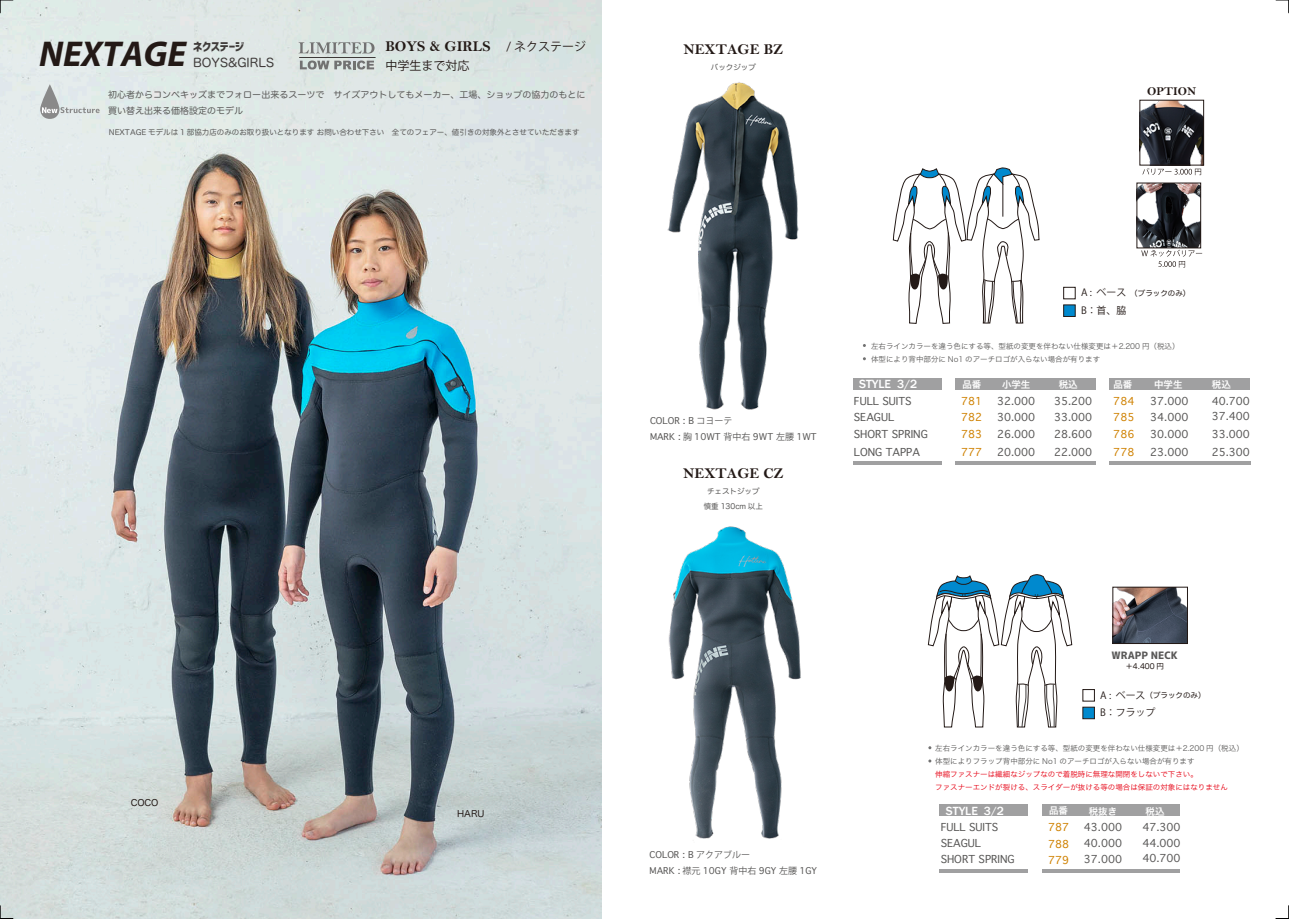
<style>
.page{position:relative;width:1289px;height:919px;background:#fff}
.page>*{position:absolute;margin:0;border:0;box-sizing:border-box;transform-origin:0 0}
.t1{font:italic 700 36px "Myriad";color:#231916}
.t2{font:15px "Bell MT Bold";color:#231916}
.t3{font:500 12.15px "Franklin Gothic";color:#fff}
.t4{font:12px "Koz Go Pr 6 N";color:#231916}
.t5{font:12px "Hira Maru Pro W4";color:#3f3b3a}
.t6{font:12px "Bell MT Bold";color:#231916}
.t7{font:12px "Corporate Logo Bold";color:#3f3b3a}
.t8{font:10.5px/16.5px "Geneva";color:#595857}
.t9{font:10.5px/18px "Geneva";color:#cf8100}
.t10{font:10.2px "Corporate Logo Bold";color:#595857}
.t11{font:9.9px/17.2px "Koz Go Pr 6 N";color:#231916}
.t12{font:9.45px "Hira Kaku Pro N W6";color:#fff}
.t13{font:9px/15.8px "Hira Maru Pro W4";color:#595857}
.t14{font:9px/15.8px "Geneva";color:#595857}
.t15{font:9px "Hira Maru Pro W4";color:#231916}
.t16{font:7.5px/13.2px "Hira Kaku Pro N W3";color:#595857}
.t17{font:7.5px/15.3px "Hira Maru Pro W4";color:#595857;text-align:center}
.t18{font:7.5px/13.2px "Hira Kaku Pro N W3";color:#e60013}
.t19{font:7.5px "Hira Maru Pro W4";color:#231916}
.s1{font-family:"Koz Go Pr 6 N"}
.s2{font-family:"Koz Go Pr 6 N";font-size:9.9px}
</style>
<div class="page">
<img style="left:0;top:0;width:602px;height:918px">
<svg style="left:0;top:905px;width:13px;height:14px"></svg>
<svg style="left:0;top:0;width:13px;height:13px"></svg>
<svg style="left:1275px;top:0;width:14px;height:13px"></svg>
<svg style="left:1275px;top:905px;width:14px;height:14px"></svg>
<img style="left:1141px;top:102px;width:60px;height:61px">
<div style="left:1139px;top:100px;width:64px;height:65px;border:1px solid #231916"></div>
<img style="left:1114px;top:589px;width:71px;height:52px">
<div style="left:1112px;top:587px;width:75px;height:56px;border:1px solid #231916"></div>
<div style="left:1108px;top:378px;width:141px;height:11px;background:#a0a0a1"></div>
<div style="left:955px;top:378px;width:140px;height:11px;background:#a0a0a1"></div>
<div style="left:1063px;top:287px;width:12px;height:12px;background:#fff;border:1px solid #231916"></div>
<div style="left:1063px;top:304px;width:12px;height:13px;background:#0089ce;border:1px solid #231916"></div>
<div style="left:853px;top:378px;width:88px;height:11px;background:#a0a0a1"></div>
<hr style="left:853px;top:461px;width:88px;height:4px;background:#a0a0a1">
<hr style="left:955px;top:461px;width:140px;height:4px;background:#a0a0a1">
<hr style="left:1108px;top:461px;width:142px;height:4px;background:#a0a0a1">
<div style="left:1041px;top:804px;width:138px;height:11px;background:#a0a0a1"></div>
<svg style="left:1082px;top:689px;width:12px;height:12px"></svg>
<div style="left:1082px;top:706px;width:12px;height:13px;background:#0089ce;border:1px solid #231916"></div>
<div style="left:939px;top:804px;width:88px;height:11px;background:#a0a0a1"></div>
<hr style="left:939px;top:869px;width:88px;height:3px;background:#a0a0a1">
<hr style="left:1041px;top:869px;width:138px;height:3px;background:#a0a0a1">
<svg style="left:1142px;top:168px;width:59px;height:7px"></svg>
<svg style="left:1141px;top:250px;width:61px;height:17px"></svg>
<svg style="left:300px;top:60px;width:74px;height:9px"></svg>
<svg style="left:298px;top:42px;width:76px;height:11px"></svg>
<hr style="left:299px;top:57px;width:76px;height:1px;background:#3f3b3a">
<svg style="left:40px;top:84px;width:20px;height:35px"></svg>
<svg style="left:42px;top:107px;width:58px;height:6px"></svg>
<svg style="left:927px;top:574px;width:145px;height:153px"></svg>
<svg style="left:892px;top:167px;width:147px;height:157px"></svg>
<img style="left:1138px;top:185px;width:60px;height:61px">
<div style="left:1136px;top:183px;width:64px;height:65px;border:1px solid #231916"></div>
<img style="left:668px;top:526px;width:133px;height:313px">
<img style="left:667px;top:82px;width:132px;height:328px">
<h1 class="t1" style="left:39px;top:35px;width:149px">NEXTAGE</h1>
<p class="t7" style="left:193px;top:39px;width:53px">ネクステージ</p>
<p class="t5" style="left:193px;top:52px;width:82px">BOYS&amp;GIRLS</p>
<p class="t4" style="left:506px;top:40px;width:81px">/ ネクステージ</p>
<h2 class="t2" style="left:385px;top:37px;width:107px">BOYS &amp; GIRLS</h2>
<h2 class="t2" style="left:683px;top:40px;width:101px">NEXTAGE BZ</h2>
<p class="t4" style="left:385px;top:59px;width:85px">中学生まで対応</p>
<p class="t17" style="left:711px;top:59px;width:46px">バックジップ</p>
<p class="t13" style="left:108px;top:87px;width:478px">初心者からコンペキッズまでフォロー出来るスーツで　サイズアウトしてもメーカー、工場、ショップの協力のもとに買い替え出来る価格設定のモデル</p>
<p class="t17" style="left:109px;top:124px;width:472px">NEXTAGE モデルは 1 部協力店のみのお取り扱いとなります お問い合わせ下さい　全てのフェアー、値引きの対象外とさせていただきます</p>
<p class="t6" style="left:1147px;top:84px;width:50px">OPTION</p>
<p class="t15" style="left:131px;top:795px;width:29px">COCO</p>
<p class="t15" style="left:457px;top:805px;width:29px">HARU</p>
<p class="t14" style="left:650px;top:412px;width:168px">COLOR : B <span class="s1">コヨーテ<br></span>MARK : <span class="s1">胸</span> 10WT <span class="s1">背中右</span> 9WT <span class="s1">左腰</span> 1WT</p>
<h2 class="t2" style="left:683px;top:464px;width:102px">NEXTAGE CZ</h2>
<p class="t17" style="left:703px;top:483px;width:61px">チェストジップ慎重 130cm 以上</p>
<p class="t11" style="left:1080px;top:284px;width:47px">A : ベース<br>B：首、脇</p>
<p class="t16" style="left:871px;top:338px;width:310px">左右ラインカラーを違う色にする等、型紙の変更を伴わない仕様変更は＋2.200 円（税込）体型により背中部分に No1 のアーチロゴが入らない場合が有ります</p>
<p class="t19" style="left:1130px;top:286px;width:61px">（ブラックのみ）</p>
<p class="t3" style="left:859px;top:377px;width:60px">STYLE 3/2</p>
<p class="t12" style="left:962px;top:376px;width:20px">品番</p>
<p class="t12" style="left:1058px;top:376px;width:20px">税込</p>
<p class="t12" style="left:1113px;top:376px;width:20px">品番</p>
<p class="t12" style="left:1211px;top:376px;width:20px">税込</p>
<p class="t12" style="left:1002px;top:376px;width:30px">小学生</p>
<p class="t12" style="left:1154px;top:376px;width:30px">中学生</p>
<p class="t8" style="left:854px;top:392px;width:59px">FULL SUITS</p>
<p class="t9" style="left:961px;top:391px;width:23px">781</p>
<p class="t8" style="left:997px;top:392px;width:40px">32.000</p>
<p class="t9" style="left:1113px;top:391px;width:23px">784</p>
<p class="t8" style="left:1150px;top:392px;width:40px">37.000</p>
<p class="t8" style="left:1211px;top:392px;width:40px;line-height:15.8px">40.700<br>37.400</p>
<p class="t8" style="left:1054px;top:392px;width:40px">35.200</p>
<p class="t8" style="left:854px;top:409px;width:75px">SEAGUL<br>SHORT SPRING</p>
<p class="t8" style="left:854px;top:444px;width:68px">LONG TAPPA</p>
<p class="t8" style="left:997px;top:444px;width:40px">20.000</p>
<p class="t8" style="left:1054px;top:444px;width:40px">22.000</p>
<p class="t8" style="left:1150px;top:444px;width:40px">23.000</p>
<p class="t8" style="left:1211px;top:444px;width:40px">25.300</p>
<p class="t9" style="left:961px;top:408px;width:23px">782</p>
<p class="t8" style="left:997px;top:409px;width:40px">30.000</p>
<p class="t8" style="left:1054px;top:409px;width:40px">33.000<br>28.600</p>
<p class="t9" style="left:1113px;top:408px;width:23px">785</p>
<p class="t8" style="left:1150px;top:409px;width:40px">34.000</p>
<p class="t9" style="left:961px;top:424px;width:23px">783<br>777</p>
<p class="t8" style="left:997px;top:425px;width:40px">26.000</p>
<p class="t9" style="left:1113px;top:424px;width:23px;line-height:18.8px">786<br>778</p>
<p class="t8" style="left:1150px;top:425px;width:40px">30.000</p>
<p class="t8" style="left:1211px;top:425px;width:40px">33.000</p>
<p class="t14" style="left:649px;top:846px;width:169px">COLOR : B <span class="s1">アクアブルー<br></span>MARK : <span class="s1">襟元</span> 10GY <span class="s1">背中右</span> 9GY <span class="s1">左腰</span> 1GY</p>
<p class="t10" style="left:1111px;top:648px;width:68px">WRAPP NECK</p>
<p class="t19" style="left:1125px;top:660px;width:40px">＋4.400 円</p>
<p class="t19" style="left:1100px;top:688px;width:107px"><span class="s2">A : ベース</span>（ブラックのみ）</p>
<p class="t11" style="left:1100px;top:704px;width:57px">B：フラップ</p>
<p class="t16" style="left:935px;top:740px;width:310px">左右ラインカラーを違う色にする等、型紙の変更を伴わない仕様変更は＋2.200 円（税込）体型によりフラップ背中部分に No1 のアーチロゴが入らない場合が有ります</p>
<p class="t18" style="left:935px;top:766px;width:294px">伸縮ファスナーは繊細なジップなので着脱時に無理な開閉をしないで下さい。<br>ファスナーエンドが裂ける、スライダーが抜ける等の場合は保証の対象にはなりません</p>
<p class="t12" style="left:1088px;top:802px;width:30px">税抜き</p>
<p class="t8" style="left:940px;top:818px;width:59px">FULL SUITS</p>
<p class="t9" style="left:1048px;top:818px;width:23px;line-height:17.2px">787<br>788</p>
<p class="t9" style="left:1048px;top:850px;width:23px">779</p>
<p class="t3" style="left:945px;top:802px;width:60px">STYLE 3/2</p>
<p class="t12" style="left:1049px;top:802px;width:20px">品番</p>
<p class="t12" style="left:1145px;top:802px;width:20px">税込</p>
<p class="t8" style="left:1083px;top:818px;width:40px">43.000</p>
<p class="t8" style="left:1142px;top:818px;width:40px">47.300</p>
<p class="t8" style="left:940px;top:834px;width:42px">SEAGUL</p>
<p class="t8" style="left:1083px;top:834px;width:40px">40.000</p>
<p class="t8" style="left:1142px;top:834px;width:40px">44.000</p>
<p class="t8" style="left:940px;top:850px;width:75px">SHORT SPRING</p>
<p class="t8" style="left:1083px;top:850px;width:40px">37.000</p>
<p class="t8" style="left:1142px;top:850px;width:40px">40.700</p>
</div>
